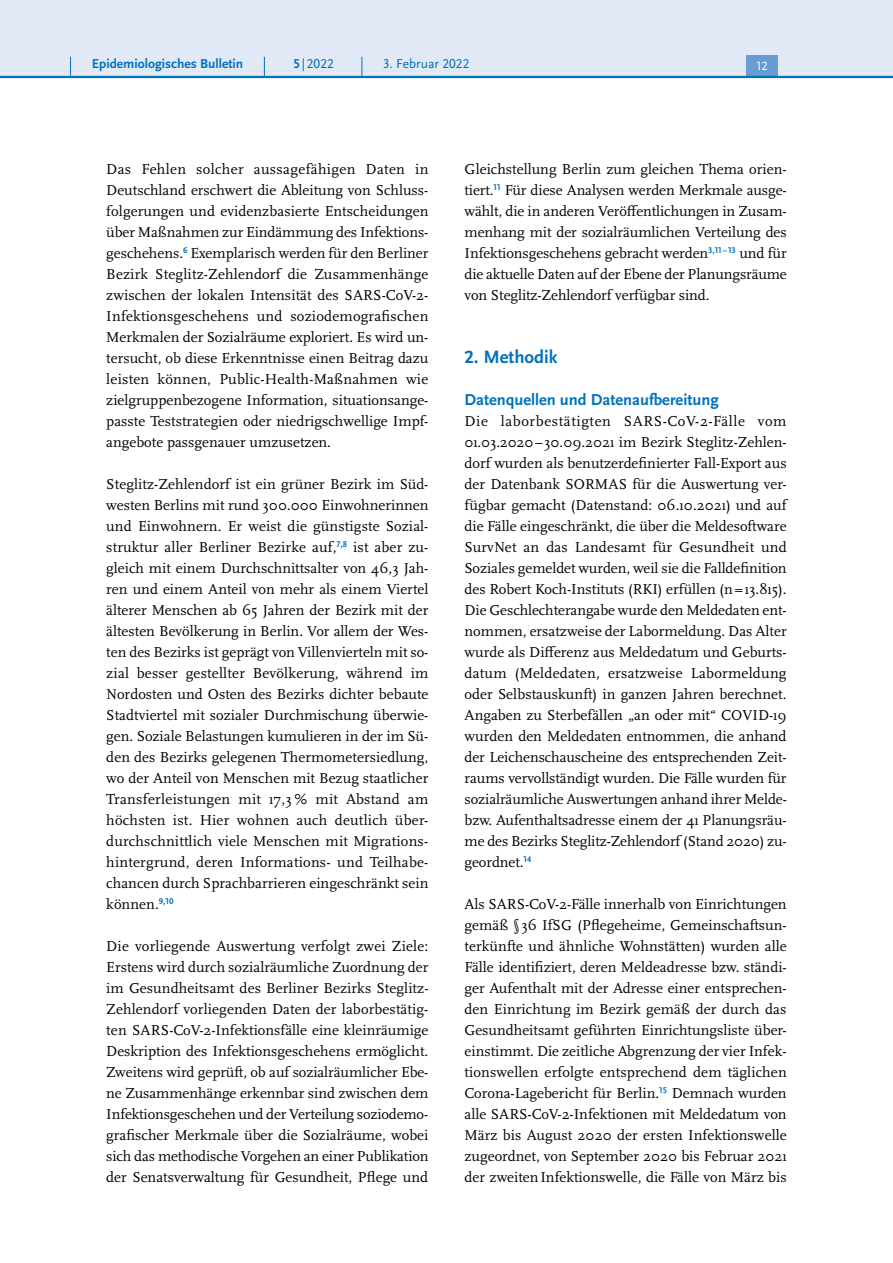
<style>
.page{position:relative;width:893px;height:1263px;background:#fff}
.page>*{position:absolute;margin:0;border:0;box-sizing:border-box;transform-origin:0 0}
.t1{font:700 18.75px "Scala Sans Pro";color:#0072bc}
.t2{font:700 16.5px "Scala Sans Pro";color:#0072bc}
.P_-_Fließtext{font:15px/21px "Scala Pro";color:#000;text-align:justify}
.t3{font:700 13.5px "Scala Sans Pro";color:#0072bc}
.t4{font:13.5px "Scala Sans Pro";color:#0072bc}
.t5{font:12.45px "Scala Sans Pro";color:#fff}
.s1{font-weight:700}
</style>
<div class="page">
<div style="left:0;top:0;width:893px;height:77px;background:#e1e8f6"></div>
<div style="left:746px;top:55px;width:32px;height:21px;background:#679bd2"></div>
<hr style="left:0;top:76px;width:893px;height:2px;background:#0072bc">
<svg style="left:70px;top:57px;width:1px;height:19px"></svg>
<svg style="left:264px;top:57px;width:1px;height:19px"></svg>
<svg style="left:362px;top:57px;width:1px;height:19px"></svg>
<p class="t3" style="left:92px;top:55px;width:153px">Epidemiologisches Bulletin</p>
<p class="t4" style="left:293px;top:55px;width:42px"><span class="s1">5</span>|2022</p>
<p class="t4" style="left:383px;top:55px;width:88px">3. Februar 2022</p>
<p class="t5" style="left:757px;top:59px;width:13px">12</p>
<p class="P_-_Fließtext" style="left:106px;top:158px;width:324px">Das Fehlen solcher aussagefähigen Daten in Deutschland erschwert die Ableitung von Schluss&shy;folgerungen und evidenzbasierte Entscheidungen über Maßnahmen zur Eindämmung des Infektions&shy;geschehens.<sup>6</sup> Exemplarisch werden für den Berliner Bezirk Steglitz-Zehlendorf die Zusammenhänge zwischen der lokalen Intensität des SARS-CoV-2- Infektionsgeschehens und soziodemografischen Merkmalen der Sozialräume exploriert. Es wird un&shy;tersucht, ob diese Erkenntnisse einen Beitrag dazu leisten können, Public-Health-Maßnahmen wie zielgruppenbezogene Information, situationsange&shy;passte Teststrategien oder niedrigschwellige Impf&shy;angebote passgenauer umzusetzen.</p>
<p class="P_-_Fließtext" style="left:106px;top:473px;width:324px">Steglitz-Zehlendorf ist ein grüner Bezirk im Süd&shy;westen Berlins mit rund 300.000 Einwohnerinnen und Einwohnern. Er weist die günstigste Sozial&shy;struktur aller Berliner Bezirke auf,<sup>7,8</sup> ist aber zu&shy;gleich mit einem Durchschnittsalter von 46,3 Jah&shy;ren und einem Anteil von mehr als einem Viertel älterer Menschen ab 65 Jahren der Bezirk mit der ältesten Bevölkerung in Berlin. Vor allem der Wes&shy;ten des Bezirks ist geprägt von Villenvierteln mit so&shy;zial besser gestellter Bevölkerung, während im Nordosten und Osten des Bezirks dichter bebaute Stadtviertel mit sozialer Durchmischung überwie&shy;gen. Soziale Belastungen kumulieren in der im Sü&shy;den des Bezirks gelegenen Thermometersiedlung, wo der Anteil von Menschen mit Bezug staatlicher Transferleistungen mit 17,3 % mit Abstand am höchsten ist. Hier wohnen auch deutlich über&shy;durchschnittlich viele Menschen mit Migrations&shy;hintergrund, deren Informations- und Teilhabe&shy;chancen durch Sprachbarrieren eingeschränkt sein können.<sup>9,10</sup></p>
<p class="P_-_Fließtext" style="left:106px;top:935px;width:324px">Die vorliegende Auswertung verfolgt zwei Ziele:<br>Erstens wird durch sozialräumliche Zuordnung der im Gesundheitsamt des Berliner Bezirks Steglitz-Zehlendorf vorliegenden Daten der laborbestätig&shy;ten SARS-CoV-2-Infektionsfälle eine kleinräumige Deskription des Infektionsgeschehens ermöglicht.<br>Zweitens wird geprüft, ob auf sozialräumlicher Ebe&shy;ne Zusammenhänge erkennbar sind zwischen dem Infektionsgeschehen und der Verteilung soziodemo&shy;grafischer Merkmale über die Sozialräume, wobei sich das methodische Vorgehen an einer Publikation der Senatsverwaltung für Gesundheit, Pflege und</p>
<p class="P_-_Fließtext" style="left:465px;top:158px;width:324px">Gleichstellung Berlin zum gleichen Thema orien&shy;tiert.<sup>11</sup> Für diese Analysen werden Merkmale ausge&shy;wählt, die in anderen Veröffentlichungen in Zusam&shy;menhang mit der sozialräumlichen Verteilung des Infektionsgeschehens gebracht werden<sup>3,11–13</sup> und für die aktuelle Daten auf der Ebene der Planungsräume von Steglitz-Zehlendorf verfügbar sind.</p>
<h3 class="t1" style="left:465px;top:345px;width:95px">2. Methodik</h3>
<h4 class="t2" style="left:465px;top:389px;width:256px">Datenquellen und Datenaufbereitung</h4>
<p class="P_-_Fließtext" style="left:465px;top:410px;width:324px">Die laborbestätigten SARS-CoV-2-Fälle vom 01.03.2020–30.09.2021 im Bezirk Steglitz-Zehlen&shy;dorf wurden als benutzerdefinierter Fall-Export aus der Datenbank SORMAS für die Auswertung ver&shy;fügbar gemacht (Datenstand: 06.10.2021) und auf die Fälle eingeschränkt, die über die Meldesoftware SurvNet an das Landesamt für Gesundheit und Soziales gemeldet wurden, weil sie die Falldefinition des Robert Koch-Instituts (RKI) erfüllen (n=13.815).<br>Die Geschlechterangabe wurde den Meldedaten ent&shy;nommen, ersatzweise der Labormeldung. Das Alter wurde als Differenz aus Meldedatum und Geburts&shy;datum (Meldedaten, ersatzweise Labormeldung oder Selbstauskunft) in ganzen Jahren berechnet.<br>Angaben zu Sterbefällen „an oder mit“ COVID-19 wurden den Meldedaten entnommen, die anhand der Leichenschauscheine des entsprechenden Zeit&shy;raums vervollständigt wurden. Die Fälle wurden für sozialräumliche Auswertungen anhand ihrer Melde&shy;bzw. Aufenthaltsadresse einem der 41 Planungsräu&shy;me des Bezirks Steglitz-Zehlendorf (Stand 2020) zu&shy;geordnet.<sup>14</sup></p>
<p class="P_-_Fließtext" style="left:465px;top:893px;width:324px">Als SARS-CoV-2-Fälle innerhalb von Einrichtungen gemäß § 36 IfSG (Pflegeheime, Gemeinschaftsun&shy;terkünfte und ähnliche Wohnstätten) wurden alle Fälle identifiziert, deren Meldeadresse bzw. ständi&shy;ger Aufenthalt mit der Adresse einer entsprechen&shy;den Einrichtung im Bezirk gemäß der durch das Gesundheitsamt geführten Einrichtungsliste über&shy;einstimmt. Die zeitliche Abgrenzung der vier Infek&shy;tionswellen erfolgte entsprechend dem täglichen Corona-Lagebericht für Berlin.<sup>15</sup> Demnach wurden alle SARS-CoV-2-Infektionen mit Meldedatum von März bis August 2020 der ersten Infektionswelle zugeordnet, von September 2020 bis Februar 2021 der zweitenInfektionswelle, die Fälle von März bis</p>
</div>
